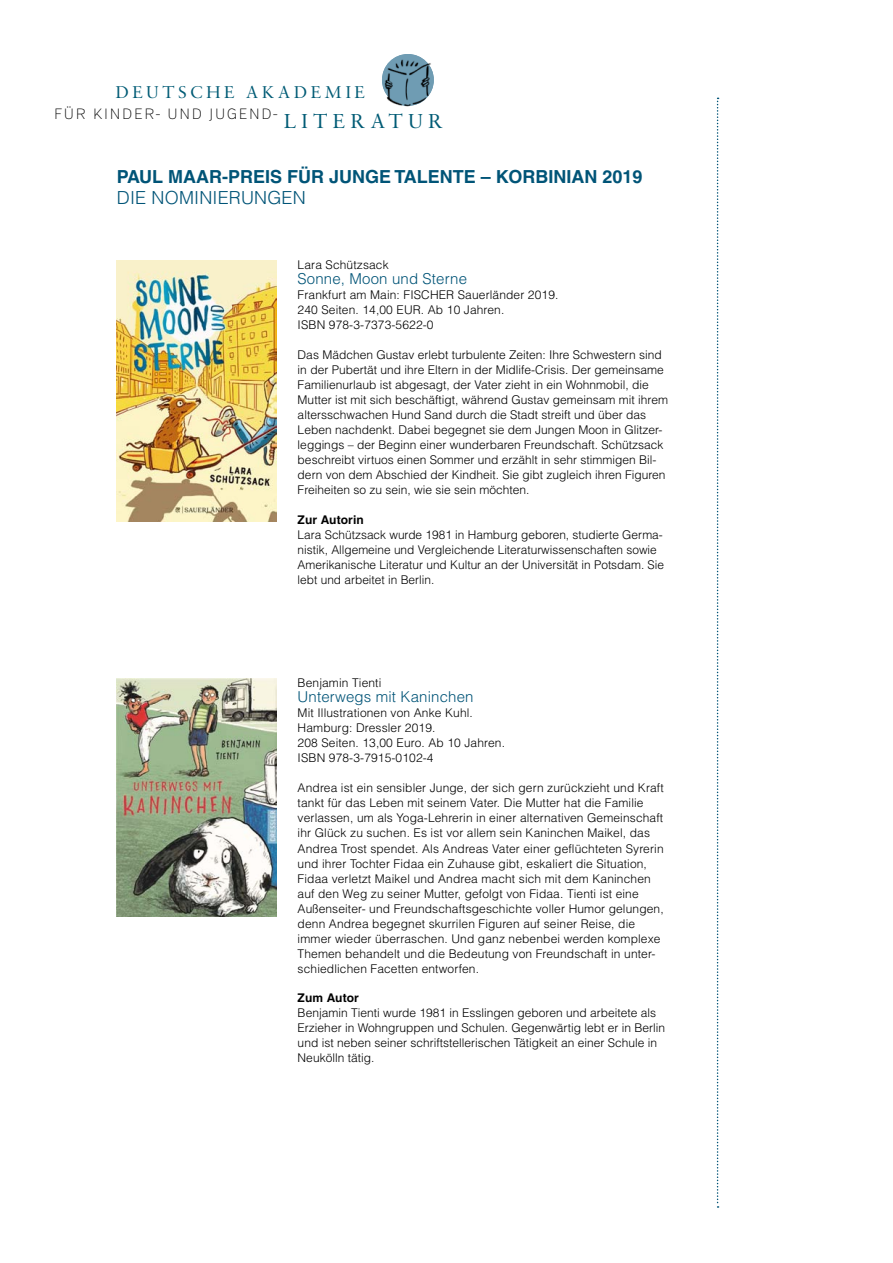
<style>
.page{position:relative;width:893px;height:1263px;background:#fff}
.page>*{position:absolute;margin:0;border:0;box-sizing:border-box;transform-origin:0 0}
.t1{font:21.6px "Sabon MT Std";color:#005b75}
.t2{font:18.3px "Sabon MT Std";letter-spacing:.18em;color:#005b75}
.t3{font:700 18px "Helvetica LT Pro";color:#005477}
.t4{font:300 18px "Helvetica LT Pro";color:#005477}
.t5{font:300 15px "Helvetica LT Pro";letter-spacing:.01em;color:#005477}
.t6{font:200 14.85px "Verb";letter-spacing:.11em;color:#000}
.t7{font:300 12px/15px "Helvetica LT Pro";letter-spacing:.01em;color:#000}
.t8{font:700 12px "Helvetica LT Pro";letter-spacing:.01em;color:#000}
.s1{font-family:"Sabon MT Std";font-weight:400;font-size:21.6px;color:#005b75}
</style>
<div class="page">
<img style="left:382px;top:57px;width:52px;height:50px">
<svg style="left:717px;top:98px;width:2px;height:1110px"></svg>
<img style="left:117px;top:260px;width:159px;height:262px">
<img style="left:117px;top:679px;width:159px;height:238px">
<h2 class="t2" style="left:115px;top:81px;width:251px">DEUTSCHE AKADEMIE</h2>
<p class="t6" style="left:54px;top:105px;width:263px">FÜR KINDER- UND JUGEND- <span class="s1">LITE</span></p>
<h1 class="t1" style="left:350px;top:107px;width:39px">RATU</h1>
<h1 class="t1" style="left:428px;top:107px;width:17px">R</h1>
<h3 class="t3" style="left:117px;top:166px;width:527px">PAUL MAAR-PREIS FÜR JUNGE TALENTE – KORBINIAN 2019</h3>
<h3 class="t4" style="left:117px;top:187px;width:11px">DIE</h3>
<h3 class="t4" style="left:152px;top:187px;width:13px">NOMINIERUNGEN</h3>
<p class="t7" style="left:298px;top:257px;width:93px">Lara Schützsack</p>
<p class="t5" style="left:298px;top:269px;width:171px">Sonne, Moon und Sterne</p>
<p class="t7" style="left:298px;top:287px;width:114px">Frankfurt am Main: FISCHER</p>
<p class="t7" style="left:458px;top:287px;width:102px">Sauerländer 2019.</p>
<p class="t7" style="left:298px;top:302px;width:108px">240 Seiten. 14,00 EUR</p>
<p class="t7" style="left:298px;top:302px;width:208px;text-indent:123px">. Ab 10 Jahren.<br>IS BN 978-3-7373-5622-0</p>
<p class="t7" style="left:298px;top:347px;width:372px">Das Mädchen Gustav erlebt turbulente Zeiten: I hre Schwestern sind in der Pubertät und ihre Eltern in der M idlife-Crisis. Der gemeinsame Familienurlaub ist abgesagt, der Vater zieht in ein Wohnmobil, die<br>M utter ist mit sich beschäftigt, während Gustav gemeinsam mit ihrem altersschwachen H und Sand durch die Stadt streift und über das Leben nachdenkt. Dabei begegnet sie dem Jungen Moon in Glitzer&shy;leggings – der Beginn einer wunderbaren Freundschaft. Schützsack beschreibt virtuos einen Sommer und erzählt in sehr stimmigen Bil&shy;dern von dem Abschied der Kindheit. Sie gibt zugleich ihren Figuren Freiheiten so zu sein, wie sie sein möchten.</p>
<p class="t8" style="left:298px;top:512px;width:68px">ZUR AUTORIN</p>
<p class="t7" style="left:298px;top:527px;width:368px">Lara Schützsack wurde 1981 in Hamburg geboren, studierte Germa&shy;nistik, Allgemeine und Vergleichende Literaturwissenschaften sowie Amerikanische Literatur und Kultur an der U niversität in Potsdam. Sie lebt und arbeitet in Berlin.</p>
<p class="t7" style="left:298px;top:676px;width:85px">Benjamin Tienti</p>
<p class="t5" style="left:298px;top:688px;width:177px">U nterwegs mit Kaninchen</p>
<p class="t7" style="left:298px;top:706px;width:209px">M it I llustrationen von Anke Kuhl.<br>Hamburg: Dressler 2019.<br>208 Seiten. 13,00 Euro. Ab 10 Jahren.<br>IS BN 978-3-7915-0102-4</p>
<p class="t7" style="left:298px;top:781px;width:368px">Andrea ist ein sensibler Junge, der sich gern zurückzieht und Kraft tankt für das Leben mit seinem Vater. Die M utter hat die Familie verlassen, um als Yoga-Lehrerin in einer alternativen Gemeinschaft ihr Glück zu suchen. Es ist vor allem sein Kaninchen Maikel, das Andrea Trost spendet. Als Andreas Vater einer geflüchteten Syrerin und ihrer Tochter Fidaa ein Zuhause gibt, eskaliert die Situation, Fidaa verletzt Maikel und Andrea macht sich mit dem Kaninchen auf den Weg zu seiner M utter, gefolgt von Fidaa. Tienti ist eine Außenseiter- und Freundschaftsgeschichte voller H umor gelungen, denn Andrea begegnet skurrilen Figuren auf seiner Reise, die immer wieder überraschen. U nd ganz nebenbei werden komplexe Themen behandelt und die Bedeutung von Freundschaft in unter&shy;schiedlichen Facetten entworfen.</p>
<p class="t8" style="left:298px;top:991px;width:63px">ZUM AUTOR</p>
<p class="t7" style="left:298px;top:1005px;width:369px">Benjamin Tienti wurde 1981 in Esslingen geboren und arbeitete als Erzieher in Wohngruppen und Schulen. Gegenwärtig lebt er in Berlin und ist neben seiner schriftstellerischen Tätigkeit an einer Schule in Neukölln tätig.</p>
</div>
